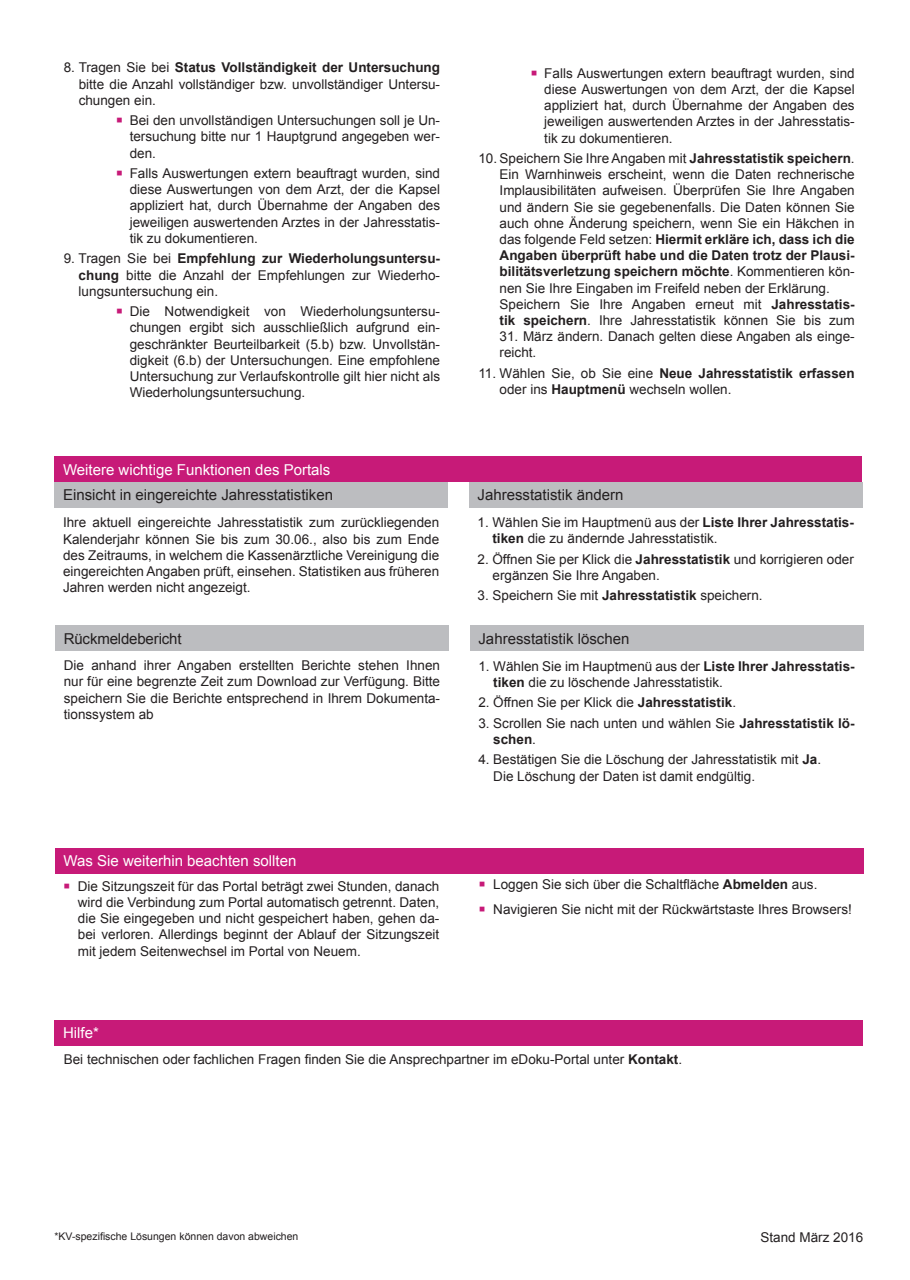
<style>
.page{position:relative;width:910px;height:1280px;background:#fff}
.page>*{position:absolute;margin:0;border:0;box-sizing:border-box;transform-origin:0 0}
.t1{font:15px "Arial";color:#231f20}
.t2{font:15px "Arial";color:#fff}
.t3{font:13.5px/16.2px "Arial";color:#231f20;text-align:justify}
.t4{font:10.5px "Arial";color:#231f20}
.s1{font-weight:700}
.s2{font-size:21px;color:#c71a78}
</style>
<div class="page">
<div style="left:55px;top:456px;width:807px;height:26px;background:#c71a78"></div>
<div style="left:55px;top:1020px;width:808px;height:26px;background:#c71a78"></div>
<div style="left:55px;top:848px;width:808px;height:25px;background:#c71a78"></div>
<div style="left:469px;top:482px;width:393px;height:25px;background:#bcbdc0"></div>
<div style="left:470px;top:626px;width:393px;height:25px;background:#bcbdc0"></div>
<div style="left:55px;top:482px;width:393px;height:25px;background:#bcbdc0"></div>
<div style="left:55px;top:626px;width:394px;height:25px;background:#bcbdc0"></div>
<p class="t3" style="left:79px;top:60px;width:363px;text-indent:-15px">8. Tragen Sie bei <span class="s1">Status Vollständigkeit der Untersuchung </span>bitte die Anzahl vollständiger bzw. unvollständiger Untersu&shy;chungen ein.</p>
<p class="t3" style="left:130px;top:112px;width:312px;text-indent:-14px"><span class="s2">▪</span> Bei den unvollständigen Untersuchungen soll je Un&shy;tersuchung bitte nur 1 Hauptgrund angegeben wer&shy;den.</p>
<p class="t3" style="left:130px;top:165px;width:312px;text-indent:-14px"><span class="s2">▪</span> Falls Auswertungen extern beauftragt wurden, sind diese Auswertungen von dem Arzt, der die Kapsel appliziert hat, durch Übernahme der Angaben des jeweiligen auswertenden Arztes in der Jahresstatis&shy;tik zu dokumentieren.</p>
<p class="t3" style="left:79px;top:251px;width:363px;text-indent:-15px">9. Tragen Sie bei <span class="s1">Empfehlung zur Wiederholungsuntersu&shy;chung</span> bitte die Anzahl der Empfehlungen zur Wiederho&shy;lungsuntersuchung ein.</p>
<p class="t3" style="left:130px;top:303px;width:312px;text-indent:-14px"><span class="s2">▪</span> Die Notwendigkeit von Wiederholungsuntersu&shy;chungen ergibt sich ausschließlich aufgrund ein&shy;geschränkter Beurteilbarkeit (5.b) bzw. Unvollstän&shy;digkeit (6.b) der Untersuchungen. Eine empfohlene Untersuchung zur Verlaufskontrolle gilt hier nicht als Wiederholungsuntersuchung.</p>
<p class="t2" style="left:63px;top:459px;width:269px">Weitere wichtige Funktionen des Portals</p>
<p class="t1" style="left:63px;top:485px;width:272px">Einsicht in eingereichte Jahresstatistiken</p>
<p class="t3" style="left:63px;top:515px;width:378px">Ihre aktuell eingereichte Jahresstatistik zum zurückliegenden Kalenderjahr können Sie bis zum 30.06., also bis zum Ende des Zeitraums, in welchem die Kassenärztliche Vereinigung die eingereichten Angaben prüft, einsehen. Statistiken aus früheren Jahren werden nicht angezeigt.</p>
<p class="t1" style="left:64px;top:629px;width:119px">Rückmeldebericht</p>
<p class="t3" style="left:64px;top:657px;width:378px">Die anhand ihrer Angaben erstellten Berichte stehen Ihnen nur für eine begrenzte Zeit zum Download zur Verfügung. Bitte speichern Sie die Berichte entsprechend in Ihrem Dokumenta&shy;tionssystem ab</p>
<p class="t3" style="left:544px;top:65px;width:312px;text-indent:-14px"><span class="s2">▪</span> Falls Auswertungen extern beauftragt wurden, sind diese Auswertungen von dem Arzt, der die Kapsel appliziert hat, durch Übernahme der Angaben des jeweiligen auswertenden Arztes in der Jahresstatis&shy;tik zu dokumentieren.</p>
<p class="t3" style="left:500px;top:150px;width:357px;text-align:left;text-indent:-21px">10. Speichern Sie Ihre Angaben mit <span class="s1">Jahresstatistik speichern</span>.<br>Ein Warnhinweis erscheint, wenn die Daten rechnerische Implausibilitäten aufweisen. Überprüfen Sie Ihre Angaben und ändern Sie sie gegebenenfalls. Die Daten können Sie auch ohne Änderung speichern, wenn Sie ein Häkchen in das folgende Feld setzen: <span class="s1">Hiermit erkläre ich, dass ich die Angaben überprüft habe und die Daten trotz der Plausi&shy;bilitätsverletzung speichern möchte</span>. Kommentieren kön&shy;nen Sie Ihre Eingaben im Freifeld neben der Erklärung.<br>Speichern Sie Ihre Angaben erneut mit <span class="s1">Jahresstatis&shy;tik speichern</span>. Ihre Jahresstatistik können Sie bis zum</p>
<p class="t3" style="left:500px;top:329px;width:357px">31. März ändern. Danach gelten diese Angaben als einge&shy;reicht.</p>
<p class="t3" style="left:500px;top:365px;width:357px;text-indent:-21px">11. Wählen Sie, ob Sie eine <span class="s1">Neue Jahresstatistik erfassen </span>oder ins <span class="s1">Hauptmenü</span> wechseln wollen.</p>
<p class="t1" style="left:478px;top:485px;width:147px">Jahresstatistik ändern</p>
<p class="t3" style="left:492px;top:514px;width:363px;text-indent:-15px">1. Wählen Sie im Hauptmenü aus der <span class="s1">Liste Ihrer Jahresstatis&shy;tiken</span> die zu ändernde Jahresstatistik.</p>
<p class="t3" style="left:492px;top:551px;width:363px;text-indent:-15px">2. Öffnen Sie per Klick die <span class="s1">Jahresstatistik</span> und korrigieren oder ergänzen Sie Ihre Angaben.</p>
<p class="t3" style="left:478px;top:587px;width:287px">3. Speichern Sie mit <span class="s1">Jahresstatistik</span> speichern.</p>
<p class="t1" style="left:478px;top:629px;width:152px">Jahresstatistik löschen</p>
<p class="t3" style="left:493px;top:658px;width:363px;text-indent:-15px">1. Wählen Sie im Hauptmenü aus der <span class="s1">Liste Ihrer Jahresstatis&shy;tiken</span> die zu löschende Jahresstatistik.</p>
<p class="t3" style="left:478px;top:695px;width:259px">2. Öffnen Sie per Klick die <span class="s1">Jahresstatistik</span>.</p>
<p class="t3" style="left:493px;top:715px;width:363px;text-indent:-15px">3. Scrollen Sie nach unten und wählen Sie <span class="s1">Jahresstatistik lö&shy;schen</span>.</p>
<p class="t3" style="left:493px;top:752px;width:329px;text-indent:-15px">4. Bestätigen Sie die Löschung der Jahresstatistik mit <span class="s1">Ja</span>.<br>Die Löschung der Daten ist damit endgültig.</p>
<p class="t2" style="left:64px;top:851px;width:234px">Was Sie weiterhin beachten sollten</p>
<p class="t3" style="left:78px;top:878px;width:363px;text-indent:-15px"><span class="s2">▪</span> Die Sitzungszeit für das Portal beträgt zwei Stunden, danach wird die Verbindung zum Portal automatisch getrennt. Daten, die Sie eingegeben und nicht gespeichert haben, gehen da&shy;bei verloren. Allerdings beginnt der Ablauf der Sitzungszeit mit jedem Seitenwechsel im Portal von Neuem.</p>
<p class="t3" style="left:478px;top:876px;width:341px"><span class="s2">▪</span> Loggen Sie sich über die Schaltfläche <span class="s1">Abmelden</span> aus.</p>
<p class="t3" style="left:478px;top:901px;width:375px"><span class="s2">▪</span> Navigieren Sie nicht mit der Rückwärtstaste Ihres Browsers!</p>
<p class="t2" style="left:63px;top:1023px;width:37px">Hilfe*</p>
<p class="t3" style="left:64px;top:1052px;width:620px">Bei technischen oder fachlichen Fragen finden Sie die Ansprechpartner im eDoku-Portal unter <span class="s1">Kontakt</span>.</p>
<p class="t4" style="left:55px;top:1229px;width:245px">*KV-spezifische Lösungen können davon abweichen</p>
<p class="t3" style="left:760px;top:1229px;width:104px">Stand März 2016</p>
</div>
